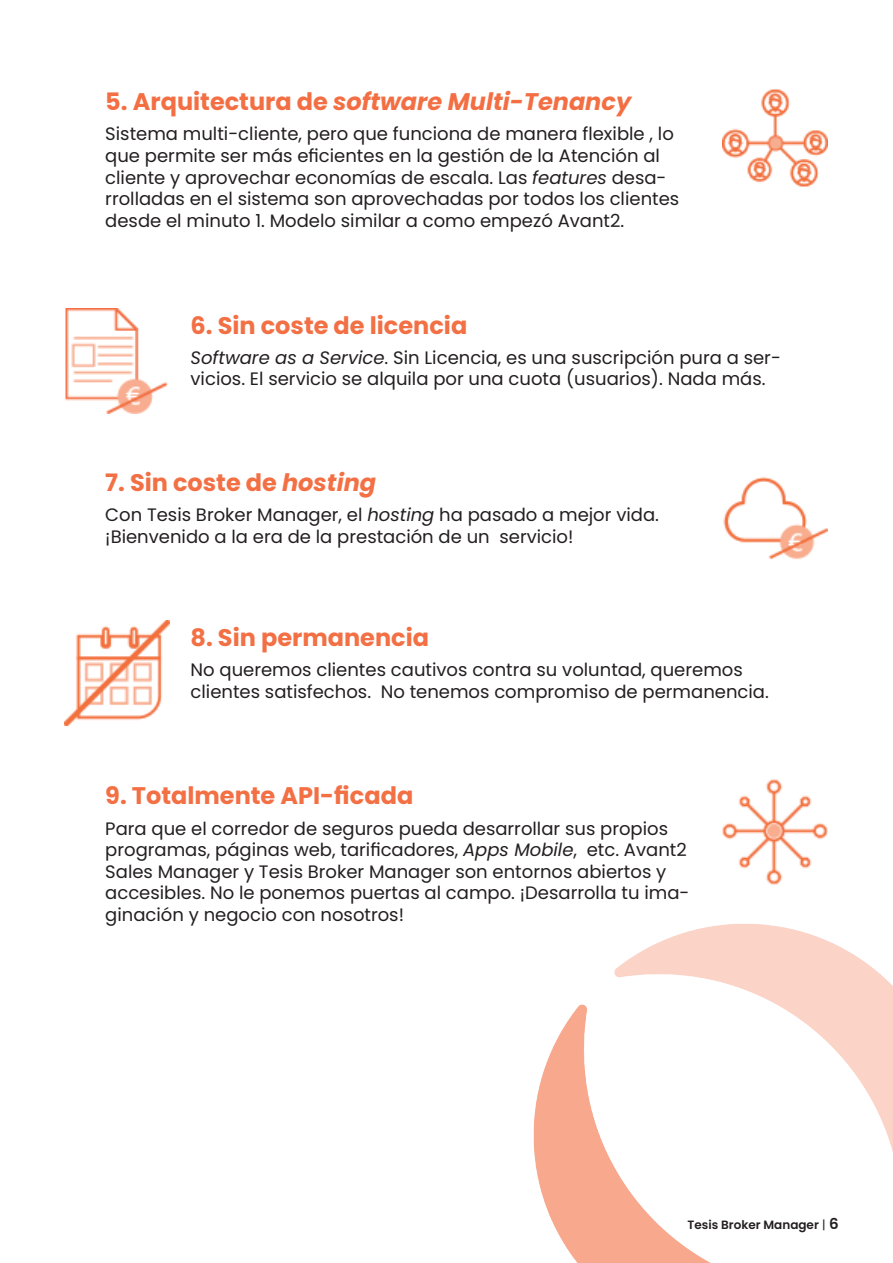
<style>
.page{position:relative;width:893px;height:1263px;background:#fff}
.page>*{position:absolute;margin:0;border:0;box-sizing:border-box;transform-origin:0 0}
.t1{font:700 24px "Poppins";color:#f36f44}
.t2{font:italic 700 24px "Poppins";color:#f36f43}
.t3{font:18px/21.6px "Poppins";color:#231f20}
.t4{font:600 12px "Poppins";color:#231f20}
.s1{font-style:normal}
.s2{font-style:italic}
.s3{font-weight:400}
.s4{font-size:15px}
</style>
<div class="page">
<img style="left:533px;top:924px;width:360px;height:339px">
<img style="left:723px;top:779px;width:105px;height:105px">
<img style="left:65px;top:308px;width:103px;height:105px">
<img style="left:723px;top:477px;width:105px;height:83px">
<img style="left:65px;top:621px;width:105px;height:105px">
<img style="left:723px;top:89px;width:105px;height:98px">
<h1 class="t2" style="left:105px;top:88px;width:527px"><span class="s1">5. Arquitectura de</span> software Multi-Tenancy</h1>
<p class="t3" style="left:105px;top:123px;width:575px">Sistema multi-cliente, pero que funciona de manera flexible , lo que permite ser más eficientes en la gestión de la Atención al cliente y aprovechar economías de escala. Las <span class="s2">features</span> desa&shy;rrolladas en el sistema son aprovechadas por todos los clientes desde el minuto 1. Modelo similar a como empezó Avant2.</p>
<h1 class="t1" style="left:191px;top:311px;width:278px">6. Sin coste de licencia</h1>
<p class="t3" style="left:191px;top:347px;width:592px"><span class="s2">Software as a Service</span>. Sin Licencia, es una suscripción pura a ser&shy;vicios. El servicio se alquila por una cuota (usuarios). Nada más.</p>
<h1 class="t1" style="left:105px;top:468px;width:272px">7. Sin coste de <span class="s2">hosting</span></h1>
<p class="t3" style="left:105px;top:504px;width:555px">Con Tesis Broker Manager, el <span class="s2">hosting</span> ha pasado a mejor vida. ¡Bienvenido a la era de la prestación de un servicio!</p>
<h1 class="t1" style="left:191px;top:624px;width:240px">8. Sin permanencia</h1>
<p class="t3" style="left:191px;top:659px;width:580px">No queremos clientes cautivos contra su voluntad, queremos clientes satisfechos. No tenemos compromiso de permanencia.</p>
<h1 class="t1" style="left:105px;top:782px;width:310px">9. Totalmente API-ficada</h1>
<p class="t3" style="left:105px;top:817px;width:586px">Para que el corredor de seguros pueda desarrollar sus propios programas, páginas web, tarificadores, <span class="s2">Apps Mobile</span>, etc. Avant2<br>Sales Manager y Tesis Broker Manager son entornos abiertos y accesibles. No le ponemos puertas al campo. ¡Desarrolla tu ima&shy;ginación y negocio con nosotros!</p>
<p class="t4" style="left:688px;top:1218px;width:153px">Tesis Broker Manager <span class="s3">|</span> <span class="s4">6</span></p>
</div>
